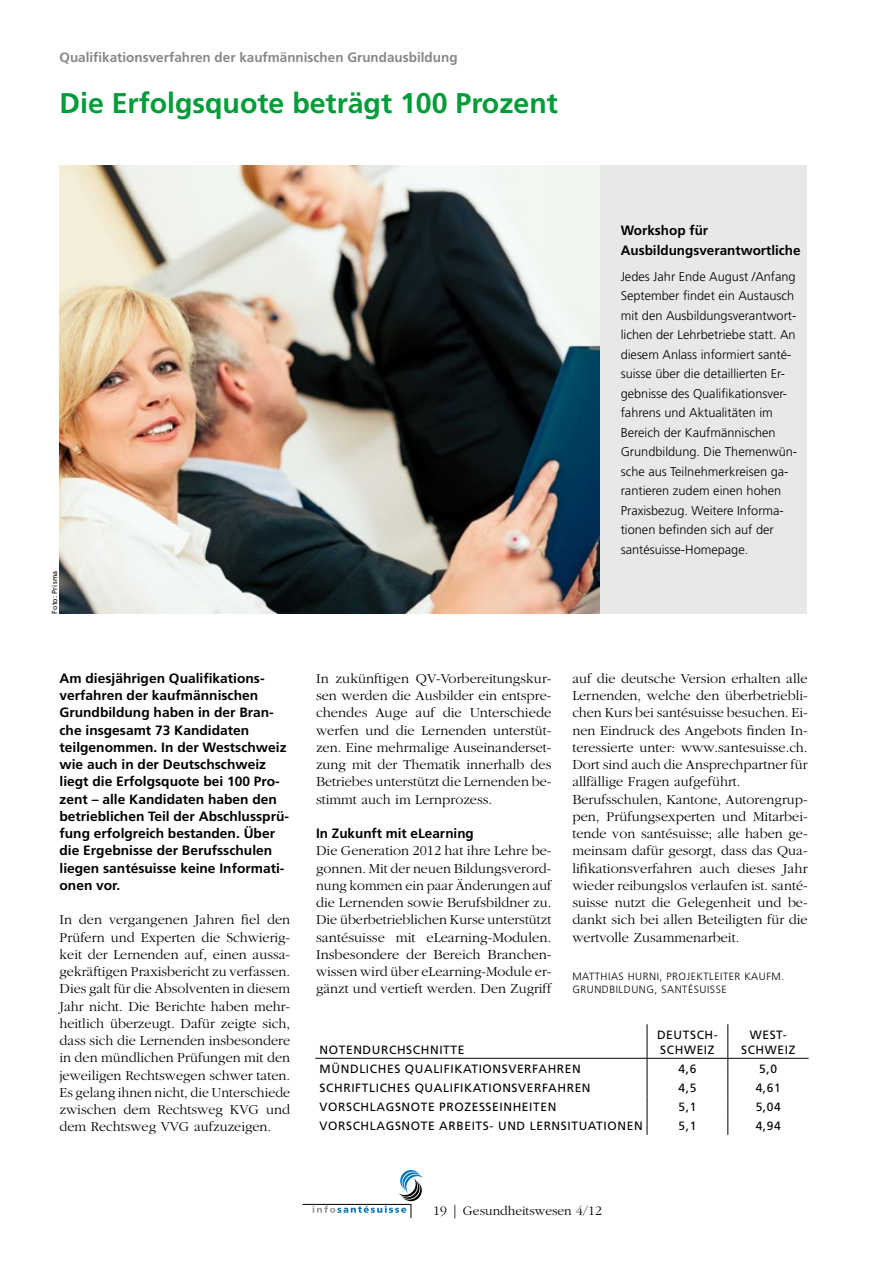
<style>
.page{position:relative;width:893px;height:1263px;background:#fff}
.page>*{position:absolute;margin:0;border:0;box-sizing:border-box;transform-origin:0 0}
.t1{font:700 28.5px "Frutiger";color:#009c38}
.t2{font:300 14.25px/17.2px "Garamond";color:#000;text-align:justify}
.t3{font:700 13.5px/17.2px "Frutiger";color:#000}
.t4{font:700 13.5px "Frutiger";color:#868786}
.t5{font:300 13.5px "Garamond";color:#000}
.t6{font:300 12.75px/19.5px "Frutiger";color:#000}
.t7{font:12px/15px "Frutiger";letter-spacing:.05em;color:#000}
.t8{font:300 10.5px/13.2px "Frutiger";letter-spacing:.05em;color:#000}
.t9{font:7.2px "Frutiger";letter-spacing:.02em;color:#000}
</style>
<div class="page">
<svg style="left:302px;top:1170px;width:121px;height:48px"></svg>
<div style="left:59px;top:165px;width:748px;height:449px;background:#e7e8e8"></div>
<img style="left:60px;top:165px;width:540px;height:449px">
<svg style="left:647px;top:1059px;width:1px;height:76px"></svg>
<svg style="left:727px;top:1059px;width:1px;height:76px"></svg>
<hr style="left:647px;top:1024px;width:1px;height:34px;background:#000">
<hr style="left:727px;top:1024px;width:1px;height:34px;background:#000">
<hr style="left:315px;top:1058px;width:332px;height:1px;background:#000">
<hr style="left:647px;top:1058px;width:81px;height:1px;background:#000">
<hr style="left:728px;top:1058px;width:81px;height:1px;background:#000">
<p class="t4" style="left:60px;top:49px;width:400px">Qualifikationsverfahren der kaufmännischen Grundausbildung</p>
<h1 class="t1" style="left:60px;top:87px;width:500px">Die Erfolgsquote beträgt 100 Prozent</h1>
<p class="t9" style="left:51px;top:614px;width:44px;rotate:-90deg">FOTO: PRISMA</p>
<p class="t3" style="left:621px;top:221px;width:182px;line-height:19.5px">Workshop für<br>Ausbildungsverantwortliche</p>
<p class="t6" style="left:621px;top:267px;width:178px">Jedes Jahr Ende August /Anfang<br>September findet ein Austausch mit den Ausbildungsverantwort&shy;lichen der Lehrbetriebe statt. An diesem Anlass informiert santé&shy;suisse über die detaillierten Er&shy;gebnisse des Qualifikationsver&shy;fahrens und Aktualitäten im<br>Bereich der Kaufmännischen<br>Grundbildung. Die Themenwün&shy;sche aus Teilnehmerkreisen ga&shy;rantieren zudem einen hohen<br>Praxisbezug. Weitere I nforma&shy;tionen befinden sich auf der santésuisse-Homepage.</p>
<p class="t3" style="left:60px;top:669px;width:231px">Am diesjährigen Qualifikations&shy;verfahren der kaufmännischen<br>Grundbildung haben in der Bran&shy;che insgesamt 73 Kandidaten teilgenommen. In der Westschweiz wie auch in der Deutschschweiz liegt die Erfolgsquote bei 100 Pro&shy;zent – alle Kandidaten haben den betrieblichen Teil der Abschlussprü&shy;fung erfolgreich bestanden. Über die Ergebnisse der Berufsschulen liegen santésuisse keine Informati&shy;onen vor.</p>
<p class="t2" style="left:59px;top:911px;width:232px">In den vergangenen Jahren fiel den Prüfern und Experten die Schwierig&shy;keit der Lernenden auf, einen aussa&shy;gekräftigen Praxisbericht zu verfassen.<br>Dies galt für die Absolventen in diesem Jahr nicht. Die Berichte haben mehr&shy;heitlich überzeugt. Dafür zeigte sich, dass sich die Lernenden insbesondere in den mündlichen Prüfungen mit den jeweiligen Rechtswegen schwer taten.<br>Es gelang ihnen nicht, die Unterschiede zwischen dem Rechtsweg KVG und dem Rechtsweg VVG aufzuzeigen.</p>
<p class="t2" style="left:316px;top:670px;width:237px">In zukünftigen QV-Vorbereitungskur&shy;sen werden die Ausbilder ein entspre&shy;chendes Auge auf die Unterschiede werfen und die Lernenden unterstüt&shy;zen. Eine mehrmalige Auseinanderset&shy;zung mit der Thematik innerhalb des Betriebes unterstützt die Lernenden be&shy;stimmt auch im Lernprozess.</p>
<p class="t3" style="left:316px;top:825px;width:159px">In Zukunft mit eLearning</p>
<p class="t2" style="left:316px;top:842px;width:237px">Die Generation 2012 hat ihre Lehre be&shy;gonnen. Mit der neuen Bildungsverord&shy;nung kommen ein paar Änderungen auf die Lernenden sowie Berufsbildner zu.<br>Die überbetrieblichen Kurse unterstützt santésuisse mit eLearning-Modulen.<br>Insbesondere der Bereich Branchen&shy;wissen wird über eLearning-Module er&shy;gänzt und vertieft werden. Den Zugriff</p>
<p class="t7" style="left:320px;top:1042px;width:146px">NOTEN DURCHSCHN ITTE</p>
<p class="t2" style="left:572px;top:670px;width:237px;text-align:left">auf die deutsche Version erhalten alle Lernenden, welche den überbetriebli&shy;chen Kurs bei santésuisse besuchen. Ei&shy;nen Eindruck des Angebots finden In&shy;teressierte unter: www.santesuisse.ch.<br>Dort sind auch die Ansprechpartner für allfällige Fragen aufgeführt.<br>Berufsschulen, Kantone, Autorengrup&shy;pen, Prüfungsexperten und Mitarbei&shy;tende von santésuisse; alle haben ge&shy;meinsam dafür gesorgt, dass das Qua&shy;lifikationsverfahren auch dieses Jahr wieder reibungslos verlaufen ist. santé&shy;suisse nutzt die Gelegenheit und be&shy;dankt sich bei allen Beteiligten für die wertvolle Zusammenarbeit.</p>
<p class="t8" style="left:572px;top:970px;width:213px">MatthiasH urni, Projektleiter Kaufm .<br>Grundbildung, Santésuisse</p>
<p class="t7" style="left:657px;top:1027px;width:62px">DEUTSCH-<br>SCHWEIZ</p>
<p class="t7" style="left:741px;top:1027px;width:56px;text-align:center">WEST-<br>SCHWEIZ</p>
<p class="t7" style="left:320px;top:1061px;width:261px">MÜN DLICHES QUALIFIKATIONSVERFAHREN</p>
<p class="t7" style="left:678px;top:1061px;width:19px">4,6</p>
<p class="t7" style="left:759px;top:1061px;width:19px">5,0</p>
<p class="t7" style="left:320px;top:1080px;width:270px">SCHRIFTLICHES QUALIFIKATIONSVERFAHREN</p>
<p class="t7" style="left:678px;top:1080px;width:19px">4,5</p>
<p class="t7" style="left:756px;top:1080px;width:27px">4,61</p>
<p class="t7" style="left:320px;top:1099px;width:236px">VORSCHLAGSNOTE PROZESSEIN HEITEN</p>
<p class="t7" style="left:678px;top:1099px;width:19px">5,1</p>
<p class="t7" style="left:756px;top:1099px;width:27px">5,04</p>
<p class="t7" style="left:320px;top:1118px;width:322px">VORSCHLAGSNOTE ARBEITS- UN D LERNSITUATION EN</p>
<p class="t7" style="left:678px;top:1118px;width:19px">5,1</p>
<p class="t7" style="left:756px;top:1118px;width:27px">4,94</p>
<p class="t5" style="left:433px;top:1203px;width:170px">19 | Gesundheitswesen 4/12</p>
</div>
